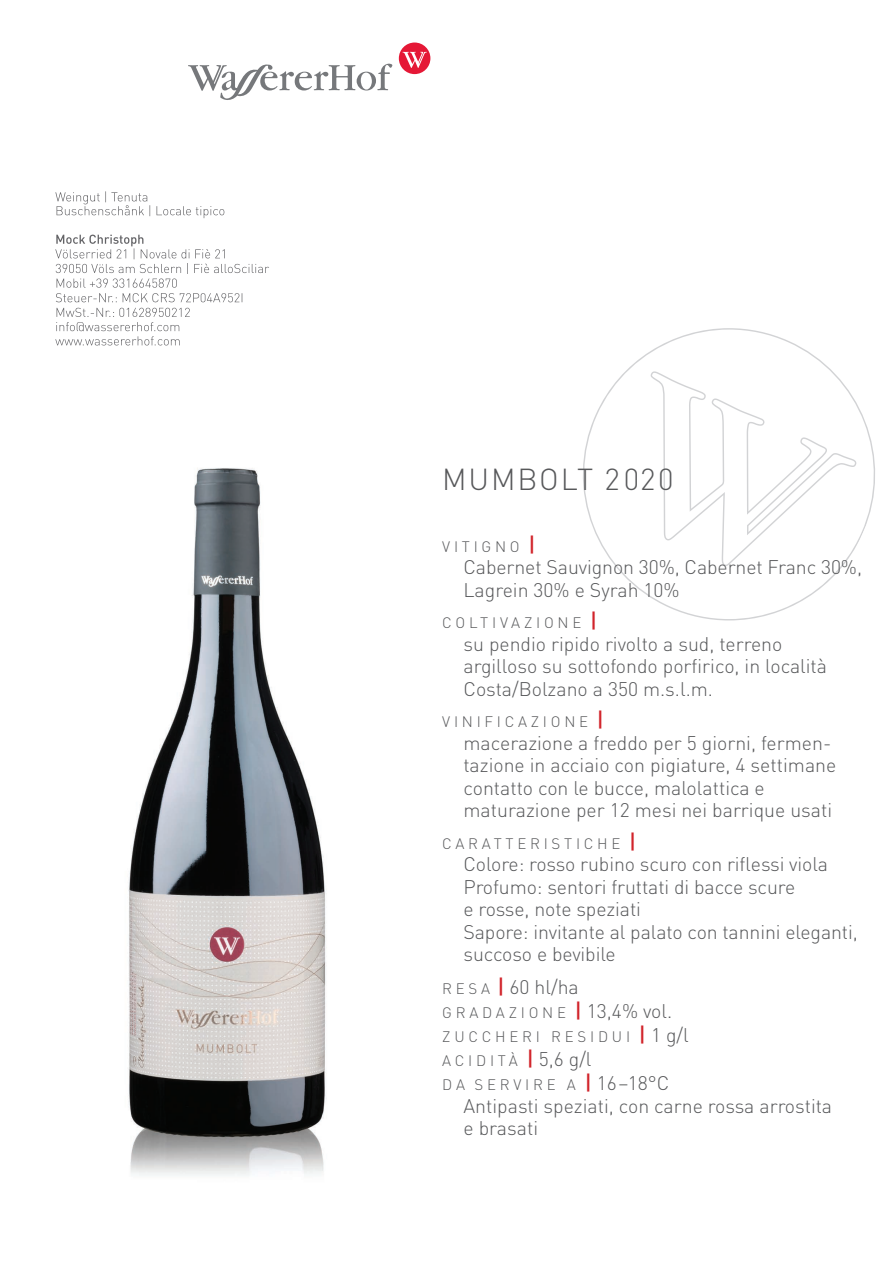
<style>
.page{position:relative;width:893px;height:1263px;background:#fff}
.page>*{position:absolute;margin:0;border:0;box-sizing:border-box;transform-origin:0 0}
.t1{font:300 30px "DIN";letter-spacing:.06em;color:#57585a}
.t2{font:300 19.5px/22.5px "DIN";color:#57585a}
.t3{font:300 15px/24px "DIN";letter-spacing:.25em;color:#57585a}
.s1{font-weight:500;font-size:21px;color:#d1232a}
.s2{font-size:15px}
.s3{font-size:19.5px}
</style>
<div class="page">
<svg style="left:188px;top:63px;width:204px;height:37px"></svg>
<div style="left:399px;top:43px;width:31px;height:31px;background:#e51836;border-radius:50%"></div>
<svg style="left:403px;top:52px;width:24px;height:16px"></svg>
<svg style="left:583px;top:328px;width:292px;height:292px"></svg>
<svg style="left:651px;top:371px;width:205px;height:195px"></svg>
<img style="left:128px;top:468px;width:199px;height:708px">
<svg style="left:55px;top:308px;width:135px;height:37px"></svg>
<svg style="left:55px;top:235px;width:214px;height:67px"></svg>
<svg style="left:55px;top:191px;width:169px;height:27px"></svg>
<h1 class="t1" style="left:442px;top:461px;width:233px">MUMBOLT 2020</h1>
<p class="t3" style="left:442px;top:534px;width:95px">VITIGNO <span class="s1">|</span></p>
<p class="t2" style="left:463px;top:556px;width:400px">Cabernet Sauvignon 30%, Cabernet Franc 30%,<br>Lagrein 30% e Syrah 10%</p>
<p class="t3" style="left:442px;top:611px;width:156px">COLTIVAZIONE <span class="s1">|</span></p>
<p class="t2" style="left:463px;top:632px;width:365px">su pendio ripido rivolto a sud, terreno argilloso su sottofondo porfirico, in località<br>Costa/Bolzano a 350 m.s.l.m.</p>
<p class="t3" style="left:442px;top:710px;width:163px">VINIFICAZIONE <span class="s1">|</span></p>
<p class="t2" style="left:463px;top:731px;width:374px">macerazione a freddo per 5 giorni, fermen&shy;tazione in acciaio con pigiature, 4 settimane contatto con le bucce, malolattica e<br>matura zione per 12 mesi nei barrique usati</p>
<p class="t3" style="left:442px;top:831px;width:196px">CARATTERISTICHE <span class="s1">|</span></p>
<p class="t2" style="left:463px;top:853px;width:396px">Colore: rosso rubino scuro con riflessi viola Profumo: sentori fruttati di bacce scure<br>e rosse, note speziati<br>Sapore: invitante al palato con tannini eleganti, succoso e bevibile</p>
<p class="t2" style="left:442px;top:976px;width:138px"><span class="s2">R E S A</span> <span class="s1">|</span> 60 hl/ha</p>
<p class="t3" style="left:442px;top:1001px;width:248px">GRADAZIONE <span class="s1">|</span> <span class="s3">13,4% vol.<br></span>ZUCCHERI RESIDUI <span class="s1">|</span> <span class="s3">1 g/l<br></span>ACIDITÀ <span class="s1">|</span> <span class="s3">5,6 g/l<br></span>DA SERVIRE A <span class="s1">|</span> <span class="s3">16–18°C</span></p>
<p class="t2" style="left:463px;top:1094px;width:370px">Antipasti speziati, con carne rossa arrostita e brasati</p>
</div>
